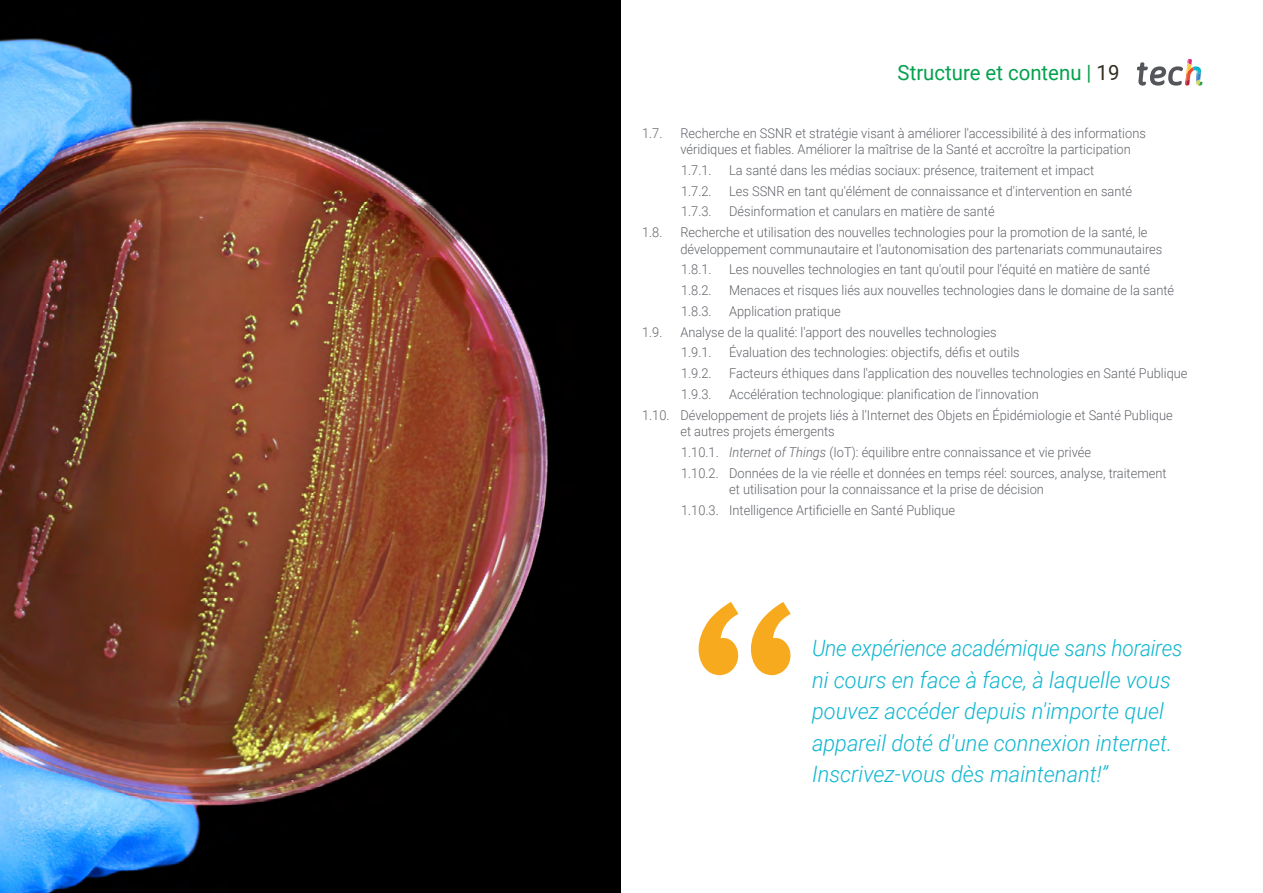
<style>
.page{position:relative;width:1263px;height:893px;background:#fff}
.page>*{position:absolute;margin:0;border:0;box-sizing:border-box;transform-origin:0 0}
.t1{font:italic 300 22.5px/31.5px "Roboto";color:#0fb6cf;scale:.93 1}
.t2{font:21px "Roboto";color:#04a14d}
.t3{font:300 13.5px/20.7px "Roboto";color:#61646a;scale:.95 1}
.s1{color:#312e20}
.s2{font-style:italic}
</style>
<div class="page">
<img style="left:0;top:0;width:621px;height:893px">
<svg style="left:699px;top:602px;width:92px;height:73px"></svg>
<svg style="left:1137px;top:59px;width:65px;height:27px"></svg>
<h2 class="t2" style="left:898px;top:57px;width:223px">Structure et contenu | <span class="s1">19</span></h2>
<p class="t3" style="left:642px;top:122px;width:23px">1.7.</p>
<p class="t3" style="left:680px;top:124px;width:491px;line-height:16.5px">Recherche en SSNR et stratégie visant à améliorer l'accessibilité à des informations véridiques et fiables. Améliorer la maîtrise de la Santé et accroître la participation</p>
<p class="t3" style="left:681px;top:159px;width:34px">1.7.1.</p>
<p class="t3" style="left:729px;top:159px;width:386px">La santé dans les médias sociaux: présence, traitement et impact</p>
<p class="t3" style="left:681px;top:180px;width:34px">1.7.2.</p>
<p class="t3" style="left:729px;top:180px;width:426px">Les SSNR en tant qu'élément de connaissance et d'intervention en santé</p>
<p class="t3" style="left:681px;top:201px;width:34px">1.7.3.</p>
<p class="t3" style="left:729px;top:201px;width:281px">Désinformation et canulars en matière de santé</p>
<p class="t3" style="left:642px;top:222px;width:23px">1.8.</p>
<p class="t3" style="left:680px;top:224px;width:509px;line-height:16.5px">Recherche et utilisation des nouvelles technologies pour la promotion de la santé, le développement communautaire et l'autonomisation des partenariats communautaires</p>
<p class="t3" style="left:681px;top:259px;width:34px">1.8.1.</p>
<p class="t3" style="left:729px;top:259px;width:444px">Les nouvelles technologies en tant qu'outil pour l'équité en matière de santé</p>
<p class="t3" style="left:681px;top:280px;width:34px">1.8.2.</p>
<p class="t3" style="left:729px;top:280px;width:470px">Menaces et risques liés aux nouvelles technologies dans le domaine de la santé</p>
<p class="t3" style="left:681px;top:300px;width:34px">1.8.3.</p>
<p class="t3" style="left:729px;top:300px;width:119px">Application pratique</p>
<p class="t3" style="left:642px;top:321px;width:23px">1.9.</p>
<p class="t3" style="left:680px;top:321px;width:334px">Analyse de la qualité: l'apport des nouvelles technologies<br>1.9.1.</p>
<p class="t3" style="left:729px;top:342px;width:307px">Évaluation des technologies: objectifs, défis et outils</p>
<p class="t3" style="left:681px;top:363px;width:34px">1.9.2.</p>
<p class="t3" style="left:729px;top:363px;width:484px">Facteurs éthiques dans l'application des nouvelles technologies en Santé Publique</p>
<p class="t3" style="left:681px;top:383px;width:34px">1.9.3.</p>
<p class="t3" style="left:642px;top:383px;width:560px;text-indent:87px">Accélération technologique: planification de l'innovation<br>1.10. Développement de projets liés à l'Internet des Objets en Épidémiologie et Santé Publique</p>
<p class="t3" style="left:680px;top:421px;width:513px">et autres projets émergents<br>1.10.1. <span class="s2">Internet of Things</span> (IoT): équilibre entre connaissance et vie privée<br>1.10.2. Données de la vie réelle et données en temps réel: sources, analyse, traitement</p>
<p class="t3" style="left:681px;top:479px;width:383px;text-indent:48px">et utilisation pour la connaissance et la prise de décision<br>1.10.3. Intelligence Artificielle en Santé Publique</p>
<h1 class="t1" style="left:812px;top:632px;width:400px">Une expérience académique sans horaires ni cours en face à face, à laquelle vous pouvez accéder depuis n'importe quel appareil doté d'une connexion internet.<br>Inscrivez-vous dès maintenant!”</h1>
</div>
